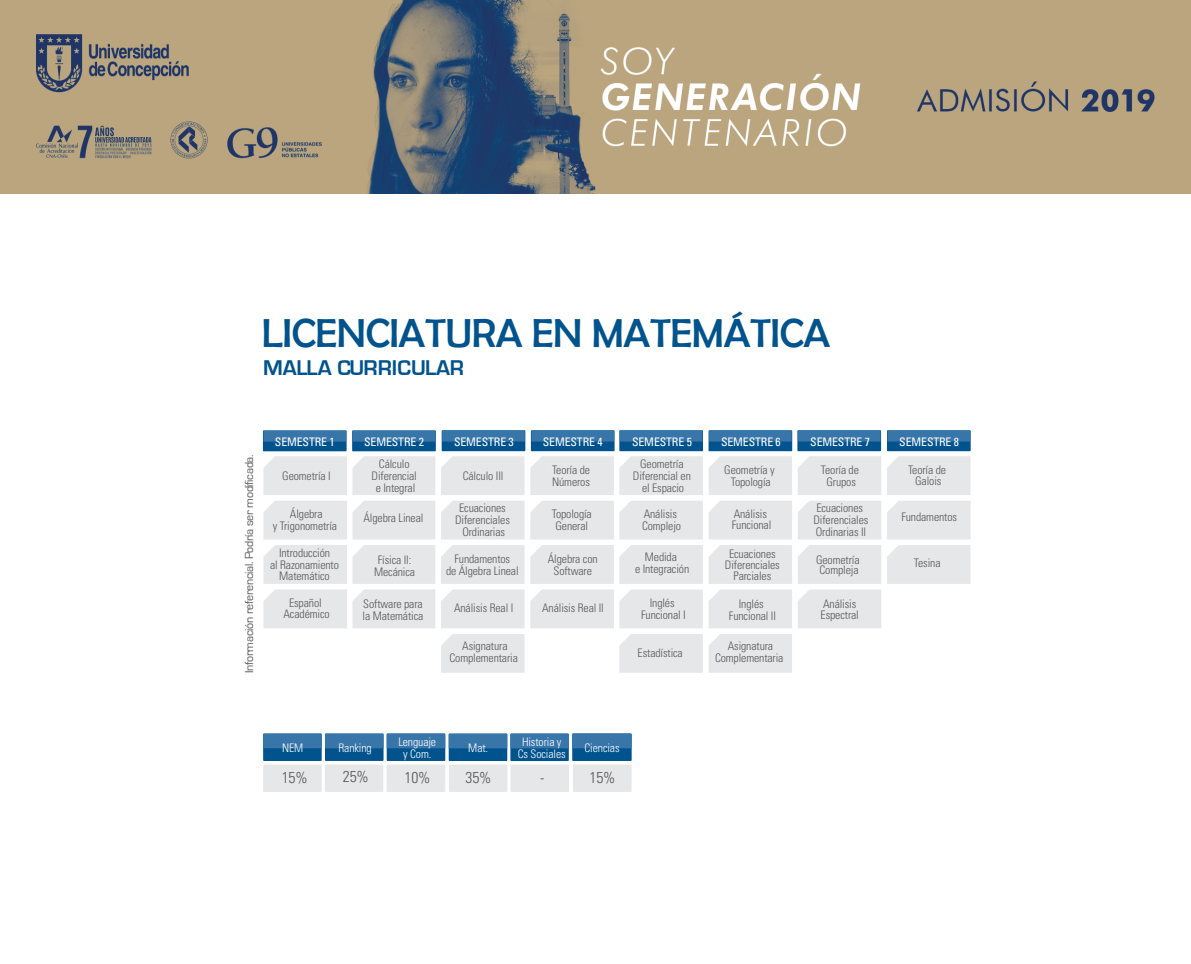
<style>
.page{position:relative;width:1191px;height:964px;background:#fff}
.page>*{position:absolute;margin:0;border:0;box-sizing:border-box;transform-origin:0 0}
.t1{font:40.6px "Berlin Sans FB";letter-spacing:-.01em;color:#00538d}
.t2{font:700 22px "Eurostile";letter-spacing:.005em;color:#00538d}
.t3{font:300 condensed 15.8px "Univers LT Std";letter-spacing:-.01em;color:#57585a}
.t4{font:12px "Eurostile";letter-spacing:-.025em;color:#57585a}
.t5{font:300 condensed 11.8px/11.8px "Univers LT Std";letter-spacing:-.01em;color:#57585a;text-align:center}
.t6{font:condensed 11.8px "Univers LT Std";letter-spacing:-.01em;color:#fff}
.t7{font:300 condensed 11.8px/11.8px "Univers LT Std";letter-spacing:-.01em;color:#fff;text-align:center}
</style>
<div class="page">
<div style="left:325px;top:764px;width:58px;height:28px;background:#e6e7e9"></div>
<div style="left:387px;top:764px;width:58px;height:28px;background:#e6e7e9"></div>
<div style="left:449px;top:764px;width:58px;height:28px;background:#e6e7e9"></div>
<div style="left:510px;top:764px;width:59px;height:28px;background:#e6e7e9"></div>
<div style="left:573px;top:764px;width:58px;height:28px;background:#e6e7e9"></div>
<div style="left:441px;top:456px;width:83px;height:39px;background:#e6e7e9"></div>
<svg style="left:530px;top:456px;width:351px;height:39px;background:#e7e8ea"></svg>
<div style="left:887px;top:456px;width:83px;height:39px;background:#e6e7e9"></div>
<div style="left:263px;top:456px;width:172px;height:39px;background:#e6e7e9"></div>
<div style="left:441px;top:501px;width:83px;height:38px;background:#e6e7e9"></div>
<svg style="left:530px;top:501px;width:351px;height:38px;background:#e7e8ea"></svg>
<div style="left:887px;top:501px;width:83px;height:38px;background:#e6e7e9"></div>
<div style="left:263px;top:501px;width:172px;height:38px;background:#e6e7e9"></div>
<div style="left:887px;top:545px;width:83px;height:39px;background:#e6e7e9"></div>
<svg style="left:441px;top:545px;width:83px;height:83px;background:#e8e9ea"></svg>
<svg style="left:530px;top:545px;width:351px;height:83px;background:#e9eaeb"></svg>
<svg style="left:263px;top:545px;width:172px;height:83px;background:#e8e9eb"></svg>
<div style="left:441px;top:634px;width:83px;height:39px;background:#e6e7e9"></div>
<div style="left:619px;top:634px;width:173px;height:39px;background:#e6e7e9"></div>
<div style="left:352px;top:430px;width:84px;height:21px;background:#00538d"></div>
<svg style="left:353px;top:431px;width:82px;height:11px"></svg>
<div style="left:442px;top:430px;width:83px;height:21px;background:#00538d"></div>
<svg style="left:442px;top:431px;width:83px;height:10px"></svg>
<div style="left:531px;top:430px;width:83px;height:21px;background:#00538d"></div>
<svg style="left:531px;top:431px;width:83px;height:10px"></svg>
<div style="left:619px;top:430px;width:84px;height:21px;background:#00538d"></div>
<svg style="left:620px;top:431px;width:82px;height:10px"></svg>
<div style="left:708px;top:430px;width:84px;height:21px;background:#00538d"></div>
<svg style="left:709px;top:431px;width:82px;height:10px"></svg>
<div style="left:797px;top:430px;width:84px;height:21px;background:#00538d"></div>
<svg style="left:798px;top:431px;width:82px;height:10px"></svg>
<div style="left:887px;top:430px;width:83px;height:21px;background:#00538d"></div>
<svg style="left:887px;top:431px;width:83px;height:10px"></svg>
<div style="left:263px;top:430px;width:83px;height:21px;background:#00538d"></div>
<svg style="left:263px;top:431px;width:83px;height:11px"></svg>
<div style="left:263px;top:764px;width:59px;height:28px;background:#e6e7e9"></div>
<svg style="left:263px;top:733px;width:368px;height:28px;background:#2a6da1"></svg>
<img style="left:0;top:0;width:1191px;height:194px">
<h1 class="t1" style="left:262px;top:311px;width:570px">LICENCIATURA EN MATEMÁTICA</h1>
<h2 class="t2" style="left:263px;top:355px;width:202px">MALLA CURRICULAR</h2>
<p class="t4" style="left:243px;top:673px;width:220px;rotate:-90deg">Información referencial. Podría ser modificada.</p>
<p class="t6" style="left:275px;top:434px;width:61px">SEMESTRE 1</p>
<p class="t6" style="left:364px;top:434px;width:61px">SEMESTRE 2</p>
<p class="t6" style="left:454px;top:434px;width:61px">SEMESTRE 3</p>
<p class="t6" style="left:543px;top:434px;width:61px">SEMESTRE 4</p>
<p class="t6" style="left:632px;top:434px;width:61px">SEMESTRE 5</p>
<p class="t6" style="left:721px;top:434px;width:61px">SEMESTRE 6</p>
<p class="t6" style="left:810px;top:434px;width:61px">SEMESTRE 7</p>
<p class="t6" style="left:899px;top:434px;width:61px">SEMESTRE 8</p>
<p class="t5" style="left:282px;top:470px;width:50px">Geometría I</p>
<p class="t5" style="left:273px;top:508px;width:66px">Álgebra<br>y Trigonometría</p>
<p class="t5" style="left:372px;top:458px;width:47px">Cálculo<br>Diferencial e Integral</p>
<p class="t5" style="left:363px;top:512px;width:61px">Álgebra Lineal</p>
<p class="t5" style="left:270px;top:547px;width:70px">Introducción<br>al Razonamiento<br>Matemático</p>
<p class="t5" style="left:374px;top:554px;width:43px">Física Il:<br>Mecánica</p>
<p class="t5" style="left:283px;top:596px;width:48px">Español<br>Académico</p>
<p class="t5" style="left:363px;top:598px;width:62px;text-align:left">Software para la Matemática</p>
<p class="t5" style="left:463px;top:470px;width:42px">Cálculo Ill</p>
<p class="t5" style="left:633px;top:458px;width:59px">Geometría<br>Diferencial en el Espacio</p>
<p class="t5" style="left:552px;top:464px;width:40px;text-align:left">Teoría de<br>Números</p>
<p class="t5" style="left:552px;top:508px;width:42px">Topología<br>General</p>
<p class="t5" style="left:455px;top:502px;width:56px">Ecuaciones<br>Diferenciales<br>Ordinarias</p>
<p class="t5" style="left:446px;top:553px;width:74px">Fundamentos<br>de Álgebra Lineal</p>
<p class="t5" style="left:454px;top:602px;width:61px">Análisis Real I</p>
<p class="t5" style="left:642px;top:508px;width:41px;text-align:left">Análisis<br>Complejo</p>
<p class="t5" style="left:635px;top:551px;width:56px">Medida<br>e Integración</p>
<p class="t5" style="left:641px;top:597px;width:46px">Inglés<br>Funcional I</p>
<p class="t5" style="left:637px;top:647px;width:47px">Estadística</p>
<p class="t5" style="left:548px;top:553px;width:51px">Álgebra con<br>Software</p>
<p class="t5" style="left:542px;top:601px;width:63px">Análisis Real Il</p>
<p class="t5" style="left:449px;top:640px;width:70px">Asignatura<br>Complementaria</p>
<p class="t5" style="left:821px;top:464px;width:40px">Teoría de<br>Grupos</p>
<p class="t5" style="left:908px;top:464px;width:40px">Teoría de<br>Galois</p>
<p class="t5" style="left:724px;top:464px;width:52px">Geometría y<br>Topología</p>
<p class="t5" style="left:731px;top:508px;width:41px;text-align:left">Análisis<br>Funcional</p>
<p class="t5" style="left:813px;top:502px;width:56px;text-align:left">Ecuaciones<br>Diferenciales<br>Ordinarias Il</p>
<p class="t5" style="left:901px;top:511px;width:57px">Fundamentos</p>
<p class="t5" style="left:725px;top:548px;width:56px;line-height:11px">Ecuaciones<br>Diferenciales<br>Parciales</p>
<p class="t5" style="left:729px;top:598px;width:49px">Inglés<br>Funcional Il</p>
<p class="t5" style="left:715px;top:640px;width:70px">Asignatura<br>Complementaria</p>
<p class="t5" style="left:816px;top:555px;width:45px;line-height:10px;text-align:left">Geometría<br>Compleja</p>
<p class="t5" style="left:820px;top:598px;width:40px;line-height:11px;text-align:left">Análisis<br>Espectral</p>
<p class="t5" style="left:914px;top:557px;width:28px">Tesina</p>
<p class="t7" style="left:398px;top:736px;width:39px">Lenguaje y Com.</p>
<h3 class="t3" style="left:404px;top:768px;width:27px">10%</h3>
<p class="t7" style="left:518px;top:736px;width:49px">Historia y<br>Cs Sociales</p>
<p class="t7" style="left:282px;top:742px;width:23px">NEM</p>
<p class="t7" style="left:338px;top:742px;width:35px">Ranking</p>
<h3 class="t3" style="left:343px;top:767px;width:27px">25%</h3>
<p class="t7" style="left:468px;top:742px;width:21px">Mat.</p>
<h3 class="t3" style="left:465px;top:768px;width:27px">35%</h3>
<h3 class="t3" style="left:282px;top:768px;width:27px">15%</h3>
<h3 class="t3" style="left:540px;top:768px;width:6px">-</h3>
<p class="t7" style="left:584px;top:742px;width:37px">Ciencias</p>
<h3 class="t3" style="left:589px;top:768px;width:27px">15%</h3>
</div>
